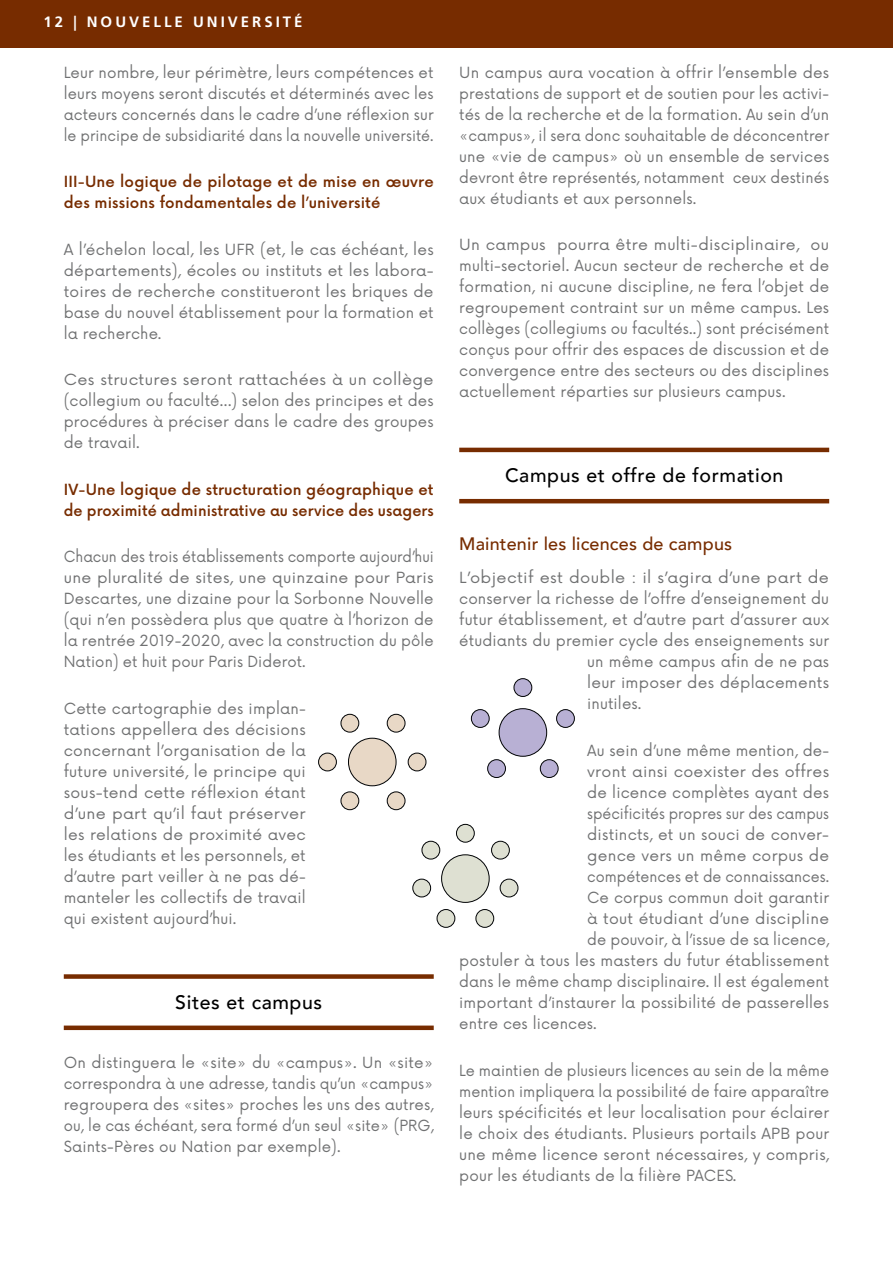
<style>
.page{position:relative;width:893px;height:1263px;background:#fff}
.page>*{position:absolute;margin:0;border:0;box-sizing:border-box;transform-origin:0 0}
.Titre{font:500 19.5px "Avenir";letter-spacing:.03em;color:#000}
.Sous-titre{font:500 18px "Avenir";letter-spacing:.01em;color:#772c00}
.t1{font:15px/21px "Now";letter-spacing:.01em;color:#707172;text-align:justify}
.t2{font:15px/21px "Now";letter-spacing:.01em;color:#707172;text-align:justify;scale:1.05 1}
.t3{font:15px/21px "Now";letter-spacing:.01em;color:#707172;text-align:justify;scale:.95 1}
.t4{font:500 15px/21px "Now";letter-spacing:.01em;color:#772c00}
.t5{font:15px/21px "Now";letter-spacing:.01em;color:#707172;text-align:justify;scale:1.07 1}
.t6{font:15px "Now";letter-spacing:.01em;color:#707172;scale:1.04 1}
.t7{font:15px "Now";letter-spacing:.01em;color:#707172;scale:1.08 1}
.t8{font:15px "Now";letter-spacing:.01em;color:#707172;scale:.94 1}
.t9{font:700 15px "Frutiger LT Std";letter-spacing:.2em;color:#fff}
</style>
<div class="page">
<div style="left:0;top:0;width:893px;height:48px;background:#772c00"></div>
<div style="left:64px;top:974px;width:370px;height:5px;background:#772c00"></div>
<div style="left:64px;top:1025px;width:370px;height:5px;background:#772c00"></div>
<hr style="left:459px;top:448px;width:370px;height:4px;background:#772c00">
<hr style="left:459px;top:499px;width:370px;height:4px;background:#772c00">
<div style="left:442px;top:855px;width:47px;height:47px;background:#dee0d2;border-radius:50%"></div>
<div style="left:441px;top:854px;width:49px;height:49px;border:1px solid #010305;border-radius:50%"></div>
<div style="left:499px;top:709px;width:48px;height:47px;background:#b8b0d4;border-radius:50%"></div>
<div style="left:499px;top:708px;width:48px;height:49px;border:1px solid #010305;border-radius:50%"></div>
<div style="left:348px;top:738px;width:48px;height:48px;background:#e8d8c6;border-radius:50%"></div>
<div style="left:348px;top:738px;width:48px;height:48px;border:1px solid #010305;border-radius:50%"></div>
<div style="left:387px;top:714px;width:18px;height:18px;background:#e8d8c6;border-radius:50%"></div>
<div style="left:387px;top:714px;width:18px;height:18px;border:1px solid #010305;border-radius:50%"></div>
<div style="left:408px;top:753px;width:18px;height:18px;background:#e8d8c6;border-radius:50%"></div>
<div style="left:408px;top:753px;width:18px;height:18px;border:1px solid #010305;border-radius:50%"></div>
<div style="left:387px;top:792px;width:18px;height:18px;background:#e8d8c6;border-radius:50%"></div>
<div style="left:387px;top:791px;width:18px;height:19px;border:1px solid #010305;border-radius:50%"></div>
<div style="left:341px;top:792px;width:18px;height:18px;background:#e8d8c6;border-radius:50%"></div>
<div style="left:341px;top:791px;width:18px;height:19px;border:1px solid #010305;border-radius:50%"></div>
<div style="left:319px;top:753px;width:17px;height:18px;background:#e8d8c6;border-radius:50%"></div>
<div style="left:318px;top:753px;width:19px;height:18px;border:1px solid #010305;border-radius:50%"></div>
<div style="left:341px;top:714px;width:18px;height:18px;background:#e8d8c6;border-radius:50%"></div>
<div style="left:341px;top:714px;width:18px;height:18px;border:1px solid #010305;border-radius:50%"></div>
<div style="left:471px;top:710px;width:18px;height:17px;background:#b8b0d4;border-radius:50%"></div>
<div style="left:471px;top:709px;width:19px;height:19px;border:1px solid #010305;border-radius:50%"></div>
<div style="left:514px;top:679px;width:18px;height:17px;background:#b8b0d4;border-radius:50%"></div>
<div style="left:514px;top:678px;width:18px;height:19px;border:1px solid #010305;border-radius:50%"></div>
<div style="left:557px;top:710px;width:17px;height:17px;background:#b8b0d4;border-radius:50%"></div>
<div style="left:556px;top:709px;width:19px;height:19px;border:1px solid #010305;border-radius:50%"></div>
<div style="left:540px;top:760px;width:18px;height:17px;background:#b8b0d4;border-radius:50%"></div>
<div style="left:540px;top:759px;width:18px;height:19px;border:1px solid #010305;border-radius:50%"></div>
<div style="left:488px;top:760px;width:17px;height:17px;background:#b8b0d4;border-radius:50%"></div>
<div style="left:487px;top:759px;width:19px;height:19px;border:1px solid #010305;border-radius:50%"></div>
<div style="left:456px;top:824px;width:18px;height:18px;background:#dee0d2;border-radius:50%"></div>
<div style="left:456px;top:824px;width:19px;height:18px;border:1px solid #010305;border-radius:50%"></div>
<div style="left:492px;top:841px;width:17px;height:18px;background:#dee0d2;border-radius:50%"></div>
<div style="left:491px;top:841px;width:19px;height:18px;border:1px solid #010305;border-radius:50%"></div>
<div style="left:500px;top:879px;width:18px;height:18px;background:#dee0d2;border-radius:50%"></div>
<div style="left:500px;top:879px;width:18px;height:18px;border:1px solid #010305;border-radius:50%"></div>
<div style="left:476px;top:909px;width:18px;height:18px;background:#dee0d2;border-radius:50%"></div>
<div style="left:475px;top:909px;width:19px;height:19px;border:1px solid #010305;border-radius:50%"></div>
<div style="left:437px;top:909px;width:18px;height:18px;background:#dee0d2;border-radius:50%"></div>
<div style="left:437px;top:909px;width:18px;height:19px;border:1px solid #010305;border-radius:50%"></div>
<div style="left:413px;top:879px;width:18px;height:18px;background:#dee0d2;border-radius:50%"></div>
<div style="left:412px;top:879px;width:19px;height:18px;border:1px solid #010305;border-radius:50%"></div>
<div style="left:422px;top:841px;width:18px;height:18px;background:#dee0d2;border-radius:50%"></div>
<div style="left:422px;top:841px;width:18px;height:18px;border:1px solid #010305;border-radius:50%"></div>
<p class="t9" style="left:43px;top:13px;width:261px">12 | NOUVELLE UNIVERSITÉ</p>
<p class="t1" style="left:64px;top:61px;width:371px">Leur nombre, leur périmètre, leurs compétences et leurs moyens seront discutés et déterminés avec les acteurs concernés dans le cadre d’une réflexion sur le principe de subsidiarité dans la nouvelle université.</p>
<p class="t4" style="left:64px;top:170px;width:371px">III-Une logique de pilotage et de mise en œuvre des missions fondamentales de l’université</p>
<p class="t1" style="left:64px;top:238px;width:371px">A l’échelon local, les UFR (et, le cas échéant, les départements), écoles ou instituts et les labora&shy;toires de recherche constitueront les briques de base du nouvel établissement pour la formation et la recherche.</p>
<p class="t5" style="left:64px;top:368px;width:347px">Ces structures seront rattachées à un collège (collegium ou faculté…) selon des principes et des procédures à préciser dans le cadre des groupes de travail.</p>
<p class="t4" style="left:64px;top:478px;width:371px">IV-Une logique de structuration géographique et de proximité administrative au service des usagers</p>
<p class="t3" style="left:64px;top:545px;width:391px">Chacun des trois établissements comporte aujourd’hui une pluralité de sites, une quinzaine pour Paris Descartes, une dizaine pour la Sorbonne Nouvelle (qui n’en possèdera plus que quatre à l’horizon de la rentrée 2019-2020, avec la construction du pôle Nation) et huit pour Paris Diderot.</p>
<p class="t1" style="left:64px;top:697px;width:244px">Cette cartographie des implan&shy;tations appellera des décisions concernant l’organisation de la future université, le principe qui sous-tend cette réflexion étant d’une part qu’il faut préserver les relations de proximité avec les étudiants et les personnels, et d’autre part veiller à ne pas dé&shy;manteler les collectifs de travail qui existent aujourd’hui.</p>
<p class="Titre" style="left:175px;top:985px;width:148px">Sites et campus</p>
<p class="t1" style="left:64px;top:1051px;width:371px">On distinguera le «site» du «campus». Un «site» correspondra à une adresse, tandis qu’un «campus» regroupera des «sites» proches les uns des autres, ou, le cas échéant, sera formé d’un seul «site» (PRG, Saints-Pères ou Nation par exemple).</p>
<p class="t1" style="left:459px;top:61px;width:371px">Un campus aura vocation à offrir l’ensemble des prestations de support et de soutien pour les activi&shy;tés de la recherche et de la formation. Au sein d’un «campus», il sera donc souhaitable de déconcentrer une «vie de campus» où un ensemble de services devront être représentés, notamment ceux destinés aux étudiants et aux personnels.</p>
<p class="t2" style="left:459px;top:233px;width:354px">Un campus pourra être multi-disciplinaire, ou multi-sectoriel. Aucun secteur de recherche et de formation, ni aucune discipline, ne fera l’objet de regroupement contraint sur un même campus. Les collèges (collegiums ou facultés..) sont précisément conçus pour offrir des espaces de discussion et de convergence entre des secteurs ou des disciplines actuellement réparties sur plusieurs campus.</p>
<p class="Titre" style="left:505px;top:458px;width:280px">Campus et offre de formation</p>
<p class="Sous-titre" style="left:459px;top:528px;width:274px">Maintenir les licences de campus</p>
<p class="t7" style="left:459px;top:566px;width:344px">L’objectif est double : il s’agira d’une part de</p>
<p class="t1" style="left:459px;top:587px;width:371px">conserver la richesse de l’offre d’enseignement du</p>
<p class="t1" style="left:459px;top:608px;width:371px">futur établissement, et d’autre part d’assurer aux</p>
<p class="t1" style="left:459px;top:629px;width:371px">étudiants du premier cycle des enseignements sur</p>
<p class="t1" style="left:587px;top:650px;width:243px">un même campus afin de ne pas</p>
<p class="t1" style="left:587px;top:671px;width:243px">leur imposer des déplacements</p>
<p class="t1" style="left:587px;top:692px;width:56px">inutiles.</p>
<p class="t1" style="left:587px;top:739px;width:244px">Au sein d’une même mention, de-</p>
<p class="t2" style="left:587px;top:760px;width:232px">vront ainsi coexister des offres</p>
<p class="t1" style="left:587px;top:781px;width:243px">de licence complètes ayant des</p>
<p class="t8" style="left:587px;top:801px;width:259px">spécificités propres sur des campus</p>
<p class="t1" style="left:587px;top:823px;width:244px">distincts, et un souci de conver-</p>
<p class="t6" style="left:587px;top:843px;width:234px">gence vers un même corpus de</p>
<p class="t3" style="left:587px;top:865px;width:256px">compétences et de connaissances.</p>
<p class="t1" style="left:587px;top:886px;width:243px">Ce corpus commun doit garantir</p>
<p class="t6" style="left:587px;top:906px;width:234px">à tout étudiant d’une discipline</p>
<p class="t1" style="left:587px;top:928px;width:243px">de pouvoir, à l’issue de sa licence,</p>
<p class="t1" style="left:459px;top:949px;width:371px">postuler à tous les masters du futur établissement</p>
<p class="t1" style="left:459px;top:970px;width:371px">dans le même champ disciplinaire. Il est également</p>
<p class="t1" style="left:459px;top:991px;width:371px">important d’instaurer la possibilité de passerelles</p>
<p class="t1" style="left:459px;top:1012px;width:139px">entre ces licences.</p>
<p class="t1" style="left:459px;top:1058px;width:371px">Le maintien de plusieurs licences au sein de la même mention impliquera la possibilité de faire apparaître leurs spécificités et leur localisation pour éclairer le choix des étudiants. Plusieurs portails APB pour une même licence seront nécessaires, y compris, pour les étudiants de la filière PACES.</p>
</div>
